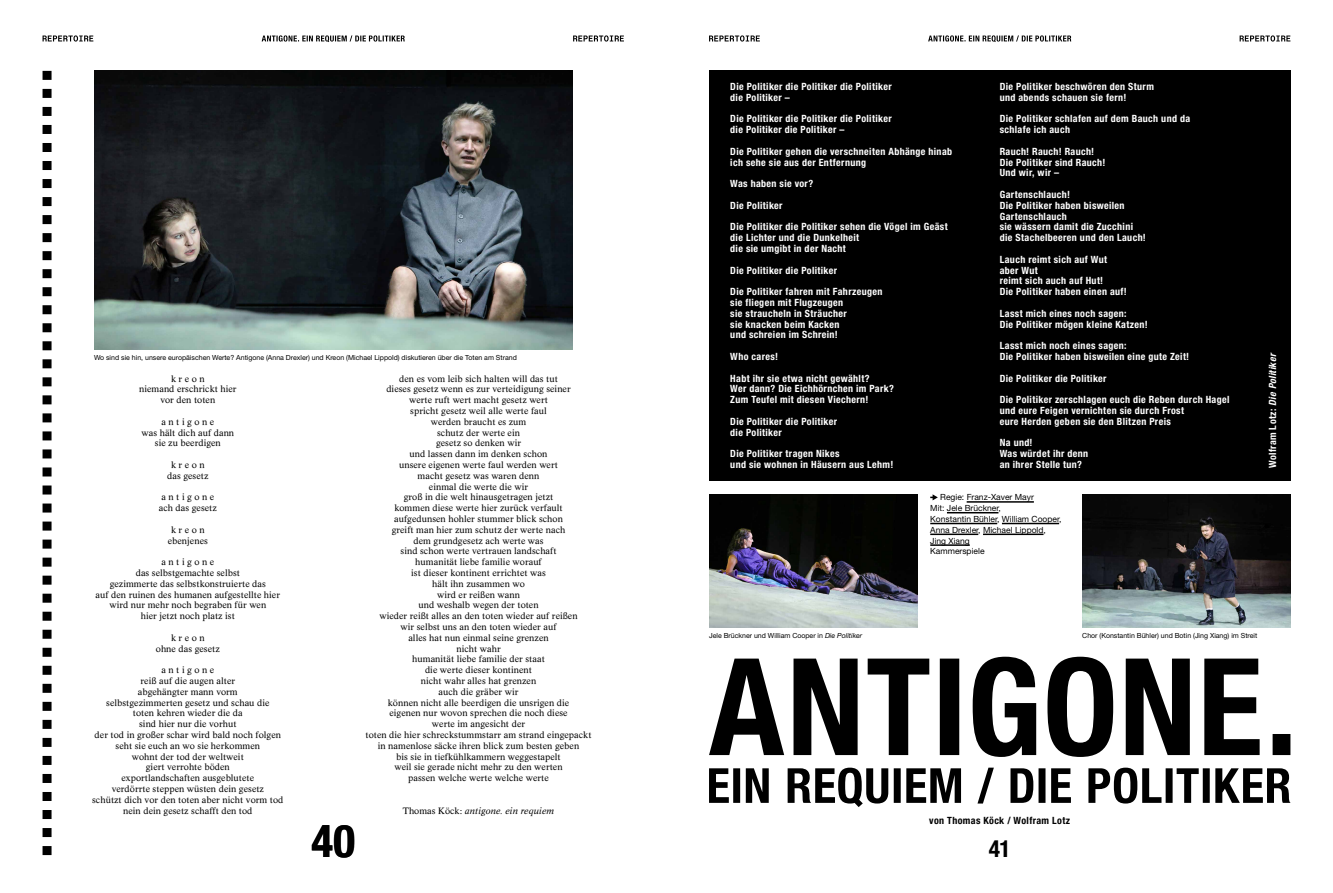
<style>
.page{position:relative;width:1333px;height:893px;background:#fff}
.page>*{position:absolute;margin:0;border:0;box-sizing:border-box;transform-origin:0 0}
.t1{font:700 condensed 45px "Helvetica Neue LT Pro";color:#000}
.t2{font:700 condensed 23.5px "Helvetica Neue LT Pro";color:#000}
.t3{font:700 condensed 10px/10.8px "Helvetica Neue LT Pro";letter-spacing:.035em;color:#fff}
.t4{font:700 condensed 10px "Helvetica Neue LT Pro";letter-spacing:.035em;color:#000}
.t5{font:9px/10.8px "High Life One";color:#000;text-align:center}
.t6{font:9px "High Life Italic One";color:#000}
.t7{font:8.5px/10.8px "Helvetica Neue LT Pro";color:#000}
.t8{font:7px "Helvetica Neue LT Pro";color:#000}
.s1{font-family:"High Life One"}
.s2{font-style:italic}
</style>
<div class="page">
<hr style="left:966px;top:501px;width:67px;height:2px;background:#000">
<hr style="left:946px;top:512px;width:52px;height:1px;background:#000">
<hr style="left:930px;top:523px;width:67px;height:1px;background:#000">
<hr style="left:1001px;top:523px;width:58px;height:1px;background:#000">
<hr style="left:930px;top:534px;width:48px;height:1px;background:#000">
<hr style="left:983px;top:534px;width:60px;height:1px;background:#000">
<hr style="left:930px;top:544px;width:39px;height:2px;background:#000">
<svg style="left:930px;top:494px;width:7px;height:6px"></svg>
<div style="left:709px;top:71px;width:581px;height:410px;background:#000"></div>
<svg style="left:43px;top:71px;width:9px;height:784px"></svg>
<svg style="left:709px;top:768px;width:581px;height:39px"></svg>
<svg style="left:709px;top:657px;width:581px;height:100px"></svg>
<svg style="left:43px;top:35px;width:581px;height:7px"></svg>
<svg style="left:709px;top:35px;width:581px;height:7px"></svg>
<img style="left:709px;top:495px;width:208px;height:132px">
<img style="left:1082px;top:495px;width:208px;height:132px">
<img style="left:94px;top:71px;width:478px;height:278px">
<p class="t8" style="left:94px;top:353px;width:424px">Wo sind sie hin, unsere europäischen Werte? Antigone (Anna Drexler) und Kreon (Michael Lippold) diskutieren über die Toten am Strand</p>
<p class="t5" style="left:139px;top:373px;width:99px">k r e o n<br>niemand erschrickt hier vor den toten</p>
<p class="t5" style="left:141px;top:416px;width:94px">a n t i g o n e<br>was hält dich auf dann sie zu beerdigen</p>
<p class="t5" style="left:167px;top:459px;width:43px">k r e o n das gesetz</p>
<p class="t5" style="left:159px;top:492px;width:60px;text-align:left">a n t i g o n e ach das gesetz</p>
<p class="t5" style="left:168px;top:524px;width:42px">k r e o n ebenjenes</p>
<p class="t5" style="left:96px;top:557px;width:186px">a n t i g o n e<br>das selbstgemachte selbst<br>gezimmerte das selbstkonstruierte das<br>auf den ruinen des humanen aufgestellte hier wird nur mehr noch begraben für wen<br>hier jetzt noch platz ist</p>
<p class="t5" style="left:156px;top:632px;width:65px">k r e o n<br>ohne das gesetz</p>
<p class="t5" style="left:92px;top:665px;width:193px">a n t i g o n e<br>reiß auf die augen alter<br>abgehängter mann vorm<br>selbstgezimmerten gesetz und schau die<br>toten kehren wieder die da<br>sind hier nur die vorhut<br>der tod in großer schar wird bald noch folgen seht sie euch an wo sie herkommen<br>wohnt der tod der weltweit<br>giert verrohte böden<br>exportlandschaften ausgeblutete<br>verdörrte steppen wüsten dein gesetz<br>schützt dich vor den toten aber nicht vorm tod nein dein gesetz schafft den tod</p>
<h1 class="t1" style="left:311px;top:815px;width:45px">40</h1>
<p class="t5" style="left:365px;top:373px;width:227px">den es vom leib sich halten will das tut<br>dieses gesetz wenn es zur verteidigung seiner<br>werte ruft wert macht gesetz wert<br>spricht gesetz weil alle werte faul<br>werden braucht es zum<br>schutz der werte ein<br>gesetz so denken wir<br>und lassen dann im denken schon<br>unsere eigenen werte faul werden wert<br>macht gesetz was waren denn<br>einmal die werte die wir<br>groß in die welt hinausgetragen jetzt<br>kommen diese werte hier zurück verfault<br>aufgedunsen hohler stummer blick schon<br>greift man hier zum schutz der werte nach<br>dem grundgesetz ach werte was<br>sind schon werte vertrauen landschaft<br>humanität liebe familie worauf<br>ist dieser kontinent errichtet was<br>hält ihn zusammen wo<br>wird er reißen wann<br>und weshalb wegen der toten<br>wieder reißt alles an den toten wieder auf reißen<br>wir selbst uns an den toten wieder auf<br>alles hat nun einmal seine grenzen<br>nicht wahr<br>humanität liebe familie der staat<br>die werte dieser kontinent<br>nicht wahr alles hat grenzen<br>auch die gräber wir<br>können nicht alle beerdigen die unsrigen die<br>eigenen nur wovon sprechen die noch diese<br>werte im angesicht der<br>toten die hier schreckstummstarr am strand eingepackt in namenlose säcke ihren blick zum besten geben<br>bis sie in tiefkühlkammern weggestapelt<br>weil sie gerade nicht mehr zu den werten<br>passen welche werte welche werte</p>
<p class="t6" style="left:403px;top:805px;width:153px"><span class="s1">Thomas Köck:</span> antigone. ein requiem</p>
<p class="t3" style="left:730px;top:81px;width:163px">Die Politiker die Politiker die Politiker die Politiker –</p>
<p class="t3" style="left:730px;top:114px;width:163px">Die Politiker die Politiker die Politiker die Politiker die Politiker –</p>
<p class="t3" style="left:730px;top:146px;width:223px">Die Politiker gehen die verschneiten Abhänge hinab ich sehe sie aus der Entfernung</p>
<p class="t3" style="left:730px;top:173px;width:219px;line-height:21.6px">Was haben sie vor?<br>Die Politiker<br>Die Politiker die Politiker sehen die Vögel im Geäst</p>
<p class="t3" style="left:730px;top:232px;width:130px">die Lichter und die Dunkelheit die sie umgibt in der Nacht</p>
<p class="t3" style="left:730px;top:259px;width:154px;line-height:21.6px">Die Politiker die Politiker<br>Die Politiker fahren mit Fahrzeugen</p>
<p class="t3" style="left:730px;top:297px;width:118px">sie fliegen mit Flugzeugen sie straucheln in Sträucher sie knacken beim Kacken und schreien im Schrein!</p>
<p class="t3" style="left:730px;top:346px;width:141px;line-height:21.6px">Who cares!<br>Habt ihr sie etwa nicht gewählt?</p>
<p class="t3" style="left:730px;top:384px;width:165px">Wer dann? Die Eichhörnchen im Park?<br>Zum Teufel mit diesen Viechern!</p>
<p class="t3" style="left:730px;top:416px;width:108px">Die Politiker die Politiker die Politiker</p>
<p class="t3" style="left:730px;top:448px;width:164px">Die Politiker tragen Nikes<br>und sie wohnen in Häusern aus Lehm!</p>
<p class="t3" style="left:999px;top:81px;width:156px">Die Politiker beschwören den Sturm und abends schauen sie fern!</p>
<p class="t3" style="left:999px;top:114px;width:192px">Die Politiker schlafen auf dem Bauch und da schlafe ich auch</p>
<p class="t3" style="left:999px;top:146px;width:107px">Rauch! Rauch! Rauch!<br>Die Politiker sind Rauch!<br>Und wir, wir –</p>
<p class="t3" style="left:999px;top:189px;width:148px">Gartenschlauch!<br>Die Politiker haben bisweilen<br>Gartenschlauch<br>sie wässern damit die Zucchini die Stachelbeeren und den Lauch!</p>
<p class="t3" style="left:999px;top:254px;width:128px">Lauch reimt sich auf Wut aber Wut<br>reimt sich auch auf Hut!<br>Die Politiker haben einen auf!</p>
<p class="t3" style="left:999px;top:308px;width:149px">Lasst mich eines noch sagen:<br>Die Politiker mögen kleine Katzen!</p>
<p class="t3" style="left:999px;top:340px;width:191px">Lasst mich noch eines sagen:<br>Die Politiker haben bisweilen eine gute Zeit!</p>
<p class="t3" style="left:999px;top:367px;width:231px;line-height:21.6px">Die Politiker die Politiker<br>Die Politiker zerschlagen euch die Reben durch Hagel</p>
<p class="t3" style="left:999px;top:405px;width:186px">und eure Feigen vernichten sie durch Frost eure Herden geben sie den Blitzen Preis</p>
<p class="t3" style="left:999px;top:438px;width:90px">Na und!<br>Was würdet ihr denn an ihrer Stelle tun?</p>
<p class="t7" style="left:930px;top:492px;width:133px;text-indent:10px">Regie: Franz-Xaver Mayr<br>Mit: Jele Brückner,<br>Konstantin Bühler, William Cooper,<br>Anna Drexler, Michael Lippold,<br>Jing Xiang<br>Kammerspiele</p>
<p class="t3" style="left:1267px;top:468px;width:117px;rotate:-90deg">Wolfram Lotz: <span class="s2">Die Politiker</span></p>
<p class="t8" style="left:709px;top:631px;width:154px">Jele Brückner und William Cooper in <span class="s2">Die Politiker</span></p>
<p class="t8" style="left:1082px;top:631px;width:176px">Chor (Konstantin Bühler) und Botin (Jing Xiang) im Streit</p>
<p class="t4" style="left:929px;top:815px;width:142px">von Thomas Köck / Wolfram Lotz</p>
<h2 class="t2" style="left:988px;top:835px;width:23px">41</h2>
</div>
